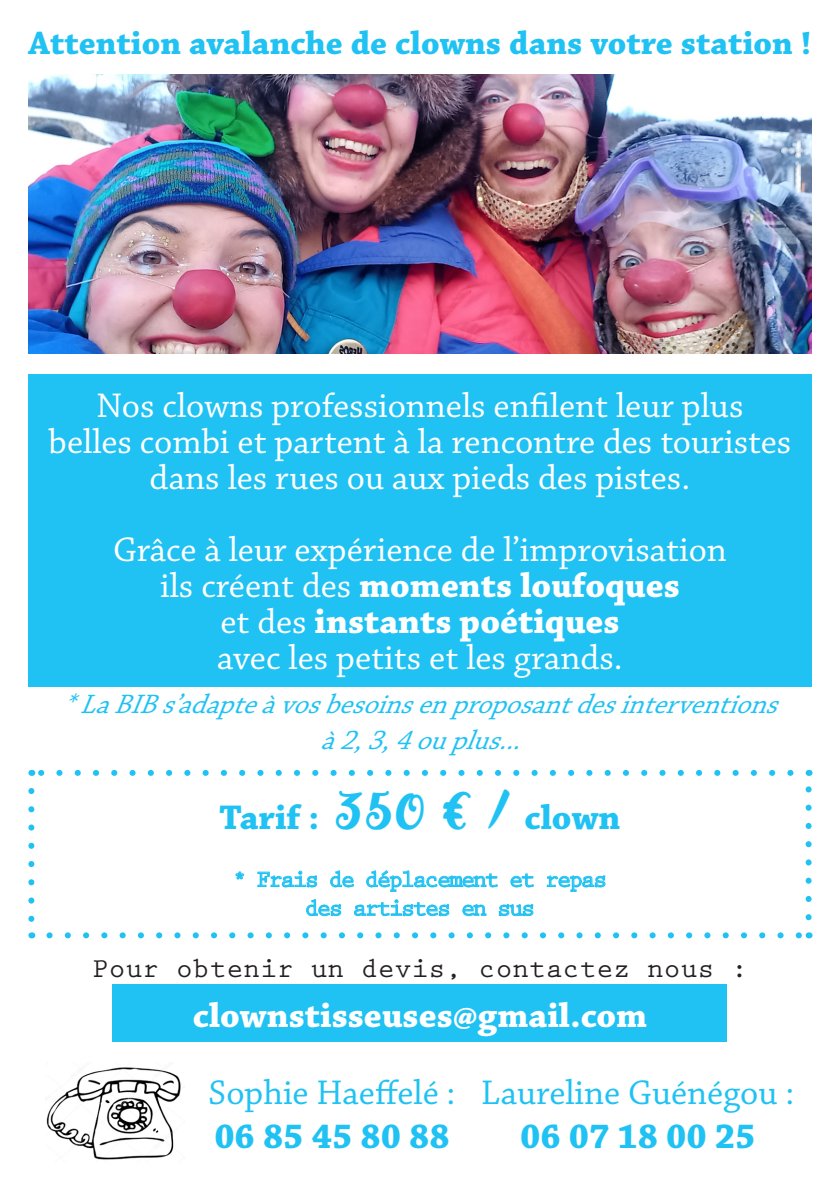
<style>
.page{position:relative;width:840px;height:1191px;background:#fff}
.page>*{position:absolute;margin:0;border:0;box-sizing:border-box;transform-origin:0 0}
.t1{font:36px/36px "Chaparral Pro";color:#fff;text-align:center}
.t2{font:700 36px "Chaparral Pro";color:#fff}
.t3{font:700 36px "Chaparral Pro";color:#1fc2f3}
.t4{font:36px "Chaparral Pro";color:#1fc2f3}
.t5{font:700 34px "Chaparral Pro";color:#1fc2f3}
.t6{font:italic 28px "Chaparral Pro";color:#1fc2f3}
.t7{font:700 28px "Prestige Elite Std";color:#231f20}
.t8{font:700 24px "Prestige Elite Std";letter-spacing:-.1em;color:#1fc2f3}
.s1{font-weight:400}
.s2{font-family:"October Twilight";font-weight:400;font-size:48px}
</style>
<div class="page">
<img style="left:46px;top:1067px;width:135px;height:93px">
<div style="left:112px;top:984px;width:615px;height:58px;background:#1fc2f3"></div>
<img style="left:28px;top:74px;width:783px;height:279px">
<div style="left:28px;top:374px;width:783px;height:312px;background:#1fc2f3"></div>
<svg style="left:235px;top:871px;width:9px;height:8px"></svg>
<svg style="left:257px;top:870px;width:60px;height:18px"></svg>
<svg style="left:330px;top:870px;width:24px;height:17px"></svg>
<svg style="left:366px;top:870px;width:132px;height:22px"></svg>
<svg style="left:510px;top:873px;width:24px;height:14px"></svg>
<svg style="left:546px;top:875px;width:59px;height:17px"></svg>
<svg style="left:306px;top:899px;width:35px;height:17px"></svg>
<svg style="left:354px;top:899px;width:95px;height:17px"></svg>
<svg style="left:462px;top:904px;width:24px;height:12px"></svg>
<svg style="left:498px;top:904px;width:35px;height:12px"></svg>
<svg style="left:28px;top:791px;width:6px;height:131px"></svg>
<svg style="left:49px;top:932px;width:750px;height:6px"></svg>
<svg style="left:805px;top:786px;width:6px;height:131px"></svg>
<svg style="left:40px;top:770px;width:750px;height:6px"></svg>
<p class="t5" style="left:28px;top:23px;width:784px">Attention avalanche de clowns dans votre station !</p>
<p class="t1" style="left:96px;top:389px;width:648px">Nos clowns professionnels enfilent leur plus</p>
<p class="t1" style="left:49px;top:425px;width:743px">belles combi et partent à la rencontre des touristes dans les rues ou aux pieds des pistes.</p>
<p class="t1" style="left:113px;top:533px;width:615px">Grâce à leur expérience de l’improvisation</p>
<p class="t2" style="left:160px;top:565px;width:521px"><span class="s1">ils créent des</span> moments loufoques</p>
<p class="t2" style="left:220px;top:601px;width:400px"><span class="s1">et des</span> instants poétiques</p>
<p class="t1" style="left:217px;top:641px;width:407px">avec les petits et les grands.</p>
<p class="t6" style="left:63px;top:689px;width:727px">*LaBIBs’adapteàvosbesoinsenproposantdesinterventions</p>
<p class="t6" style="left:320px;top:725px;width:214px">à2,3,4ouplus...</p>
<p class="t3" style="left:219px;top:796px;width:402px">Tarif : <span class="s2">350 € /</span> clown</p>
<p class="t8" style="left:232px;top:866px;width:376px">* Frais de déplacement et repas</p>
<p class="t8" style="left:304px;top:895px;width:232px">des artistes en sus</p>
<p class="t7" style="left:92px;top:953px;width:657px">Pour obtenir un devis, contactez nous :</p>
<p class="t2" style="left:193px;top:994px;width:455px">clownstisseuses@gmail.com</p>
<p class="t4" style="left:208px;top:1073px;width:248px">Sophie Haeffelé :</p>
<p class="t3" style="left:214px;top:1115px;width:237px">06 85 45 80 88</p>
<p class="t4" style="left:481px;top:1073px;width:314px">Laureline Guénégou :</p>
<p class="t3" style="left:519px;top:1115px;width:237px">06 07 18 00 25</p>
</div>
